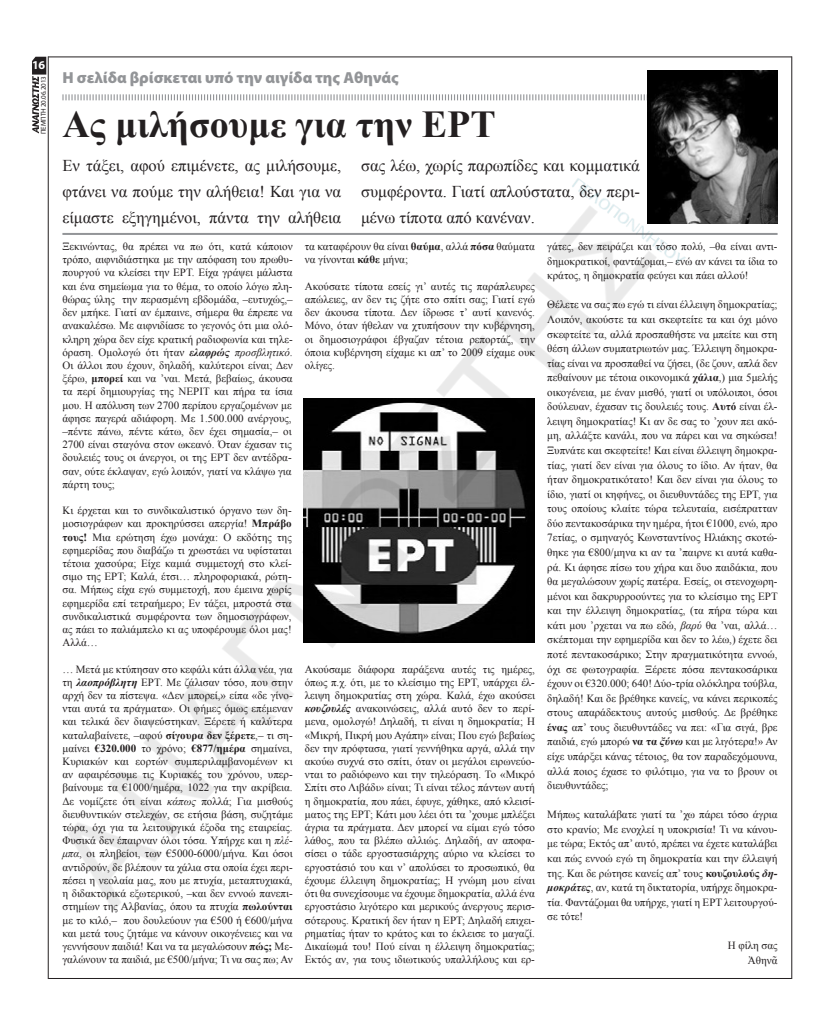
<style>
.page{position:relative;width:823px;height:1035px;background:#fff}
.page>*{position:absolute;margin:0;border:0;box-sizing:border-box;transform-origin:0 0}
.t1{font:700 38px "Times New Roman";color:#231f20}
.t2{font:16.5px/26.2px "Times New Roman";color:#231f20;text-align:justify}
.t3{font:900 16px "Myriad Pro";color:#939598}
.t4{font:700 12px "Myriad Pro";color:#fff}
.t5{font:11px/13.2px "Times New Roman";color:#231f20;text-align:justify}
.t6{font:7px "Myriad Pro";letter-spacing:-.01em;color:#231f20}
.s1{font-weight:700;font-style:italic}
.s2{font-style:italic}
.s3{font-weight:700}
</style>
<div class="page">
<hr style="left:48px;top:57px;width:743px;height:1px;background:#231f20">
<hr style="left:48px;top:978px;width:743px;height:1px;background:#231f20">
<hr style="left:791px;top:56px;width:1px;height:923px;background:#231f20">
<svg style="left:32px;top:57px;width:3px;height:75px"></svg>
<img style="left:35px;top:56px;width:743px;height:923px">
<p class="t4" style="left:32px;top:57px;width:14px">16</p>
<p class="t6" style="left:39px;top:134px;width:59px;rotate:-90deg">ΠΕΜΠΤΗ 20.06.2013</p>
<h3 class="t3" style="left:62px;top:67px;width:337px">Η σελίδα βρίσκεται υπό την αιγίδα της Αθηνάς</h3>
<h1 class="t1" style="left:62px;top:98px;width:434px">Ας μιλήσουμε για την ΕΡΤ</h1>
<h2 class="t2" style="left:62px;top:152px;width:280px">Εν τάξει, αφού επιμένετε, ας μιλήσουμε, φτάνει να πούμε την αλήθεια! Και για να είμαστε εξηγημένοι, πάντα την αλήθεια</h2>
<h2 class="t2" style="left:361px;top:152px;width:280px">σας λέω, χωρίς παρωπίδες και κομματικά συμφέροντα. Γιατί απλούστατα, δεν περι&shy;μένω τίποτα από κανέναν.</h2>
<p class="t5" style="left:62px;top:240px;width:232px">Ξεκινώντας, θα πρέπει να πω ότι, κατά κάποιον τρόπο, αιφνιδιάστηκα με την απόφαση του πρωθυ&shy;πουργού να κλείσει την ΕΡΤ. Είχα γράψει μάλιστα και ένα σημείωμα για το θέμα, το οποίο λόγω πλη&shy;θώρας ύλης την περασμένη εβδομάδα, –ευτυχώς,– δεν μπήκε. Γιατί αν έμπαινε, σήμερα θα έπρεπε να ανακαλέσω. Με αιφνιδίασε το γεγονός ότι μια ολό&shy;κληρη χώρα δεν είχε κρατική ραδιοφωνία και τηλε&shy;όραση. Ομολογώ ότι ήταν <span class="s1">ελαφρώς</span> <span class="s2">προσβλητικό</span>.<br>Οι άλλοι που έχουν, δηλαδή, καλύτεροι είναι; Δεν ξέρω, <span class="s3">μπορεί</span> και να ’ναι. Μετά, βεβαίως, άκουσα τα περί δημιουργίας της ΝΕΡΙΤ και πήρα τα ίσια μου. Η απόλυση των 2700 περίπου εργαζομένων με άφησε παγερά αδιάφορη. Με 1.500.000 ανέργους, –πέντε πάνω, πέντε κάτω, δεν έχει σημασία,– οι 2700 είναι σταγόνα στον ωκεανό. Όταν έχασαν τις δουλειές τους οι άνεργοι, οι της ΕΡΤ δεν αντέδρα&shy;σαν, ούτε έκλαψαν, εγώ λοιπόν, γιατί να κλάψω για πάρτη τους;</p>
<p class="t5" style="left:62px;top:504px;width:231px">Κι έρχεται και το συνδικαλιστικό όργανο των δη&shy;μοσιογράφων και προκηρύσσει απεργία! <span class="s3">Μπράβο τους!</span> Μια ερώτηση έχω μονάχα: Ο εκδότης της εφημερίδας που διαβάζω τι χρωστάει να υφίσταται τέτοια χασούρα; Είχε καμιά συμμετοχή στο κλεί&shy;σιμο της ΕΡΤ; Καλά, έτσι… πληροφοριακά, ρώτη&shy;σα. Μήπως είχα εγώ συμμετοχή, που έμεινα χωρίς εφημερίδα επί τετραήμερο; Εν τάξει, μπροστά στα συνδικαλιστικά συμφέροντα των δημοσιογράφων, ας πάει το παλιάμπελο κι ας υποφέρουμε όλοι μας!<br>Αλλά…</p>
<p class="t5" style="left:62px;top:662px;width:232px">… Μετά με κτύπησαν στο κεφάλι κάτι άλλα νέα, για τη <span class="s1">λαοπρόβλητη</span> ΕΡΤ. Με ζάλισαν τόσο, που στην αρχή δεν τα πίστεψα. «Δεν μπορεί,» είπα «δε γίνο&shy;νται αυτά τα πράγματα». Οι φήμες όμως επέμεναν και τελικά δεν διαψεύστηκαν. Ξέρετε ή καλύτερα καταλαβαίνετε, –αφού <span class="s3">σίγουρα δεν ξέρετε</span>,– τι ση&shy;μαίνει <span class="s3">€320.000</span> το χρόνο; <span class="s3">€877/ημέρα</span> σημαίνει, Κυριακών και εορτών συμπεριλαμβανομένων κι αν αφαιρέσουμε τις Κυριακές του χρόνου, υπερ&shy;βαίνουμε τα €1000/ημέρα, 1022 για την ακρίβεια.<br>Δε νομίζετε ότι είναι <span class="s2">κάπως</span> πολλά; Για μισθούς διευθυντικών στελεχών, σε ετήσια βάση, συζητάμε τώρα, όχι για τα λειτουργικά έξοδα της εταιρείας.<br>Φυσικά δεν έπαιρναν όλοι τόσα. Υπήρχε και η <span class="s2">πλέ&shy;μπα</span>, οι πληβείοι, των €5000-6000/μήνα. Και όσοι αντιδρούν, δε βλέπουν τα χάλια στα οποία έχει περι&shy;πέσει η νεολαία μας, που με πτυχία, μεταπτυχιακά, η διδακτορικά εξωτερικού, –και δεν εννοώ πανεπι&shy;στημίων της Αλβανίας, όπου τα πτυχία <span class="s3">πωλούνται </span>με το κιλό,– που δουλεύουν για €500 ή €600/μήνα και μετά τους ζητάμε να κάνουν οικογένειες και να γεννήσουν παιδιά! Και να τα μεγαλώσουν <span class="s3">πώς;</span> Με&shy;γαλώνουν τα παιδιά, με €500/μήνα; Τι να σας πω; Αν</p>
<p class="t5" style="left:304px;top:240px;width:231px">τα καταφέρουν θα είναι <span class="s3">θαύμα</span>, αλλά <span class="s3">πόσα</span> θαύματα να γίνονται <span class="s3">κάθε</span> μήνα;</p>
<p class="t5" style="left:304px;top:279px;width:231px">Ακούσατε τίποτα εσείς γι’ αυτές τις παράπλευρες απώλειες, αν δεν τις ζήτε στο σπίτι σας; Γιατί εγώ δεν άκουσα τίποτα. Δεν ίδρωσε τ’ αυτί κανενός.<br>Μόνο, όταν ήθελαν να χτυπήσουν την κυβέρνηση, οι δημοσιογράφοι έβγαζαν τέτοια ρεπορτάζ, την όποια κυβέρνηση είχαμε κι απ’ το 2009 είχαμε ουκ ολίγες.</p>
<p class="t5" style="left:304px;top:662px;width:231px">Ακούσαμε διάφορα παράξενα αυτές τις ημέρες, όπως π.χ. ότι, με το κλείσιμο της ΕΡΤ, υπάρχει έλ&shy;λειψη δημοκρατίας στη χώρα. Καλά, έχω ακούσει <span class="s1">κουζουλές</span> ανακοινώσεις, αλλά αυτό δεν το περί&shy;μενα, ομολογώ! Δηλαδή, τι είναι η δημοκρατία; Η «Μικρή, Πικρή μου Αγάπη» είναι; Που εγώ βεβαίως δεν την πρόφτασα, γιατί γεννήθηκα αργά, αλλά την ακούω συχνά στο σπίτι, όταν οι μεγάλοι ειρωνεύο&shy;νται το ραδιόφωνο και την τηλεόραση. Το «Μικρό Σπίτι στο Λιβάδι» είναι; Τι είναι τέλος πάντων αυτή η δημοκρατία, που πάει, έφυγε, χάθηκε, από κλεισί&shy;ματος της ΕΡΤ; Κάτι μου λέει ότι τα ’χουμε μπλέξει άγρια τα πράγματα. Δεν μπορεί να είμαι εγώ τόσο λάθος, που τα βλέπω αλλιώς. Δηλαδή, αν αποφα&shy;σίσει ο τάδε εργοστασιάρχης αύριο να κλείσει το εργοστάσιό του και ν’ απολύσει το προσωπικό, θα έχουμε έλλειψη δημοκρατίας; Η γνώμη μου είναι ότι θα συνεχίσουμε να έχουμε δημοκρατία, αλλά ένα εργοστάσιο λιγότερο και μερικούς άνεργους περισ&shy;σότερους. Κρατική δεν ήταν η ΕΡΤ; Δηλαδή επιχει&shy;ρηματίας ήταν το κράτος και το έκλεισε το μαγαζί.<br>Δικαίωμά του! Πού είναι η έλλειψη δημοκρατίας; Εκτός αν, για τους ιδιωτικούς υπαλλήλους και ερ-</p>
<p class="t5" style="left:547px;top:239px;width:232px;line-height:14.6px">γάτες, δεν πειράζει και τόσο πολύ, –θα είναι αντι&shy;δημοκρατικοί, φαντάζομαι,– ενώ αν κάνει τα ίδια το κράτος, η δημοκρατία φεύγει και πάει αλλού!</p>
<p class="t5" style="left:547px;top:297px;width:232px;line-height:14.6px">Θέλετε να σας πω εγώ τι είναι έλλειψη δημοκρατίας; Λοιπόν, ακούστε τα και σκεφτείτε τα και όχι μόνο σκεφτείτε τα, αλλά προσπαθήστε να μπείτε και στη θέση άλλων συμπατριωτών μας. Έλλειψη δημοκρα&shy;τίας είναι να προσπαθεί να ζήσει, (δε ζουν, απλά δεν πεθαίνουν με τέτοια οικονομικά <span class="s3">χάλια</span>,) μια 5μελής οικογένεια, με έναν μισθό, γιατί οι υπόλοιποι, όσοι δούλευαν, έχασαν τις δουλειές τους. <span class="s3">Αυτό</span> είναι έλ&shy;λειψη δημοκρατίας! Κι αν δε σας το ’χουν πει ακό&shy;μη, αλλάξτε κανάλι, που να πάρει και να σηκώσει!<br>Ξυπνάτε και σκεφτείτε! Και είναι έλλειψη δημοκρα&shy;τίας, γιατί δεν είναι για όλους το ίδιο. Αν ήταν, θα ήταν δημοκρατικότατο! Και δεν είναι για όλους το ίδιο, γιατί οι κηφήνες, οι διευθυντάδες της ΕΡΤ, για τους οποίους κλαίτε τώρα τελευταία, εισέπρατταν δύο πεντακοσάρικα την ημέρα, ήτοι €1000, ενώ, προ 7ετίας, ο σμηναγός Κωνσταντίνος Ηλιάκης σκοτώ&shy;θηκε για €800/μηνα κι αν τα ’παιρνε κι αυτά καθα&shy;ρά. Κι άφησε πίσω του χήρα και δυο παιδάκια, που θα μεγαλώσουν χωρίς πατέρα. Εσείς, οι στενοχωρη&shy;μένοι και δακρυρροούντες για το κλείσιμο της ΕΡΤ και την έλλειψη δημοκρατίας, (τα πήρα τώρα και κάτι μου ’ρχεται να πω εδώ, <span class="s2">βαρύ</span> θα ’ναι, αλλά… σκέπτομαι την εφημερίδα και δεν το λέω,) έχετε δει ποτέ πεντακοσάρικο; Στην πραγματικότητα εννοώ, όχι σε φωτογραφία. Ξέρετε πόσα πεντακοσάρικα έχουν οι €320.000; 640! Δύο-τρία ολόκληρα τούβλα, δηλαδή! Και δε βρέθηκε κανείς, να κάνει περικοπές στους απαράδεκτους αυτούς μισθούς. Δε βρέθηκε <span class="s3">ένας</span> απ’ τους διευθυντάδες να πει: «Για σιγά, βρε παιδιά, εγώ μπορώ <span class="s3">να τα</span> <span class="s1">ξύνω</span> και με λιγότερα!» Αν είχε υπάρξει κάνας τέτοιος, θα τον παραδεχόμουνα, αλλά ποιος έχασε το φιλότιμο, για να το βρουν οι διευθυντάδες;</p>
<p class="t5" style="left:547px;top:807px;width:232px;line-height:14.6px">Μήπως καταλάβατε γιατί τα ’χω πάρει τόσο άγρια στο κρανίο; Με ενοχλεί η υποκρισία! Τι να κάνου&shy;με τώρα; Εκτός απ’ αυτό, πρέπει να έχετε καταλάβει και πώς εννοώ εγώ τη δημοκρατία και την έλλειψή της. Και δε ρώτησε κανείς απ’ τους <span class="s3">κουζουλούς</span> <span class="s1">δη&shy;μοκράτες</span>, αν, κατά τη δικτατορία, υπήρχε δημοκρα&shy;τία. Φαντάζομαι θα υπήρχε, γιατί η ΕΡΤ λειτουργού&shy;σε τότε!</p>
<p class="t5" style="left:727px;top:938px;width:51px;line-height:14.6px;text-align:right">Η φίλη σας<br>Ἀθηνᾶ</p>
</div>
